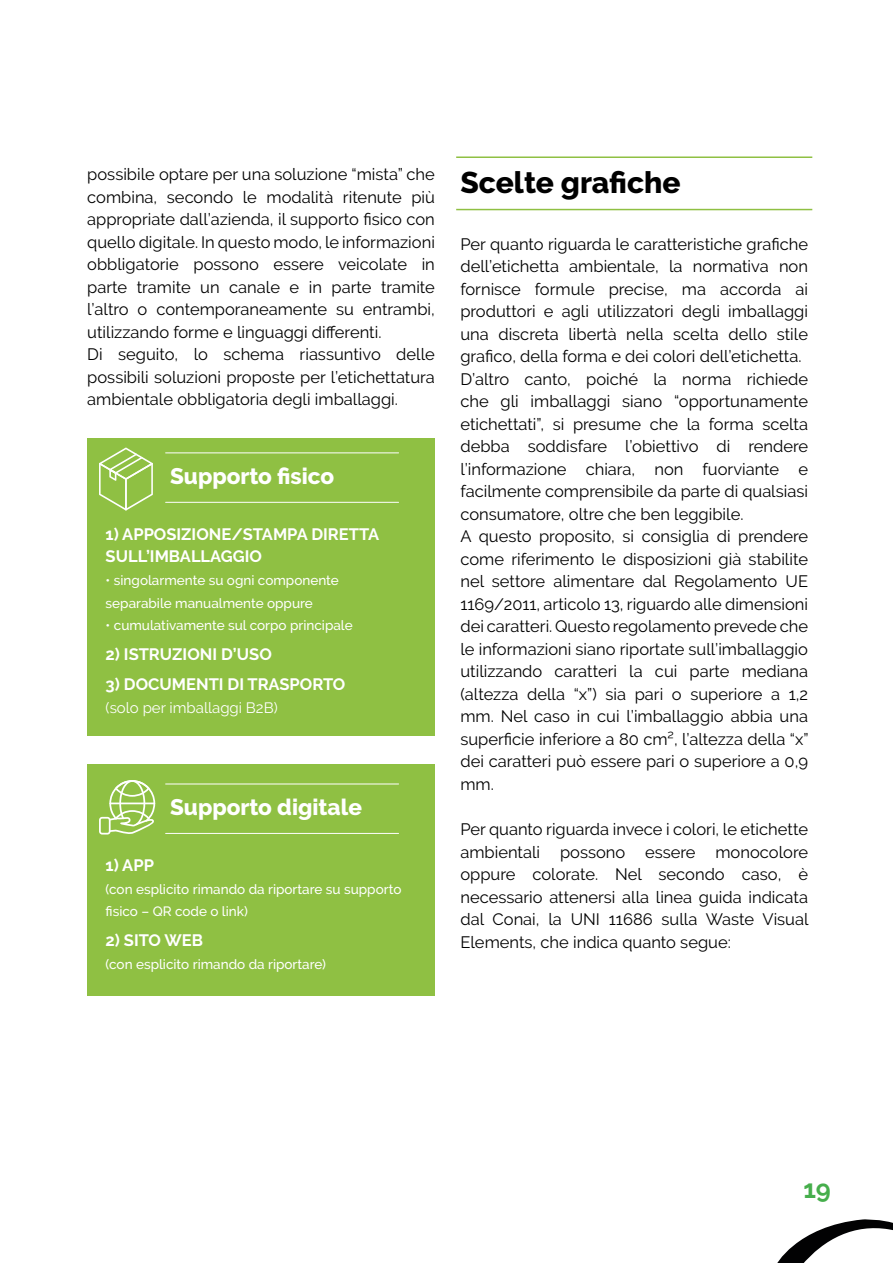
<style>
.page{position:relative;width:893px;height:1263px;background:#fff}
.page>*{position:absolute;margin:0;border:0;box-sizing:border-box;transform-origin:0 0}
.t1{font:800 30px "Raleway";color:#000}
.t2{font:700 25.5px "Raleway";color:#46ae4c}
.t3{font:800 22.5px "Raleway";color:#fff}
.t4{font:16.5px/22.5px "Raleway";color:#000}
.t5{font:700 16.5px/22.5px "Raleway";color:#fff}
.t6{font:15px "Raleway";color:#fff}
.t7{font:500 13.5px/22.5px "Raleway";color:#fff}
</style>
<div class="page">
<svg style="left:777px;top:1219px;width:116px;height:44px"></svg>
<hr style="left:456px;top:156px;width:356px;height:2px;background:#8fc043">
<hr style="left:456px;top:209px;width:356px;height:1px;background:#8fc043">
<div style="left:87px;top:438px;width:348px;height:298px;background:#8fc043"></div>
<div style="left:87px;top:764px;width:348px;height:231px;background:#8fc043"></div>
<hr style="left:166px;top:452px;width:233px;height:1px;background:#fff">
<hr style="left:166px;top:784px;width:233px;height:1px;background:#fff">
<hr style="left:166px;top:502px;width:233px;height:1px;background:#fff">
<hr style="left:166px;top:833px;width:233px;height:1px;background:#fff">
<svg style="left:99px;top:780px;width:56px;height:55px"></svg>
<svg style="left:99px;top:447px;width:54px;height:63px"></svg>
<p class="t4" style="left:87px;top:163px;width:349px">possibile optare per una soluzione “mista” che combina, secondo le modalità ritenute più appropriate dall’azienda, il supporto fisico con quello digitale. In questo modo, le informazioni obbligatorie possono essere veicolate in parte tramite un canale e in parte tramite l’altro o contemporaneamente su entrambi, utilizzando forme e linguaggi differenti.<br>Di seguito, lo schema riassuntivo delle possibili soluzioni proposte per l’etichettatura ambientale obbligatoria degli imballaggi.</p>
<h1 class="t1" style="left:460px;top:165px;width:222px">Scelte grafiche</h1>
<p class="t4" style="left:460px;top:233px;width:350px">Per quanto riguarda le caratteristiche grafiche dell’etichetta ambientale, la normativa non fornisce formule precise, ma accorda ai produttori e agli utilizzatori degli imballaggi una discreta libertà nella scelta dello stile grafico, della forma e dei colori dell’etichetta.<br>D’altro canto, poiché la norma richiede che gli imballaggi siano “opportunamente etichettati”, si presume che la forma scelta debba soddisfare l’obiettivo di rendere l’informazione chiara, non fuorviante e facilmente comprensibile da parte di qualsiasi consumatore, oltre che ben leggibile.<br>A questo proposito, si consiglia di prendere come riferimento le disposizioni già stabilite nel settore alimentare dal Regolamento UE 1169/2011, articolo 13, riguardo alle dimensioni dei caratteri. Questo regolamento prevede che le informazioni siano riportate sull’imballaggio utilizzando caratteri la cui parte mediana (altezza della “x”) sia pari o superiore a 1,2 mm. Nel caso in cui l’imballaggio abbia una superficie inferiore a 80 cm², l’altezza della “x” dei caratteri può essere pari o superiore a 0,9 mm.</p>
<p class="t4" style="left:460px;top:818px;width:350px;text-align:justify">Per quanto riguarda invece i colori, le etichette ambientali possono essere monocolore oppure colorate. Nel secondo caso, è necessario attenersi alla linea guida indicata dal Conai, la UNI 11686 sulla Waste Visual Elements, che indica quanto segue:</p>
<h3 class="t3" style="left:170px;top:463px;width:166px">Supporto fisico</h3>
<p class="t5" style="left:106px;top:523px;width:275px">1) APPOSIZIONE/STAMPA DIRETTA<br>SULL’IMBALLAGGIO</p>
<p class="t7" style="left:106px;top:569px;width:235px">• singolarmente su ogni componente separabile manualmente oppure</p>
<p class="t7" style="left:106px;top:614px;width:249px">• cumulativamente sul corpo principale</p>
<p class="t5" style="left:106px;top:643px;width:168px">2) ISTRUZIONI D’USO</p>
<p class="t5" style="left:106px;top:673px;width:241px">3) DOCUMENTI DI TRASPORTO</p>
<p class="t6" style="left:106px;top:698px;width:174px">(solo per imballaggi B2B)</p>
<h3 class="t3" style="left:170px;top:794px;width:193px">Supporto digitale</h3>
<p class="t5" style="left:106px;top:854px;width:50px">1) APP</p>
<p class="t7" style="left:106px;top:877px;width:297px">(con esplicito rimando da riportare su supporto fisico – QR code o link)</p>
<p class="t5" style="left:106px;top:929px;width:99px">2) SITO WEB</p>
<p class="t7" style="left:106px;top:952px;width:222px">(con esplicito rimando da riportare)</p>
<h2 class="t2" style="left:803px;top:1174px;width:29px">19</h2>
</div>
